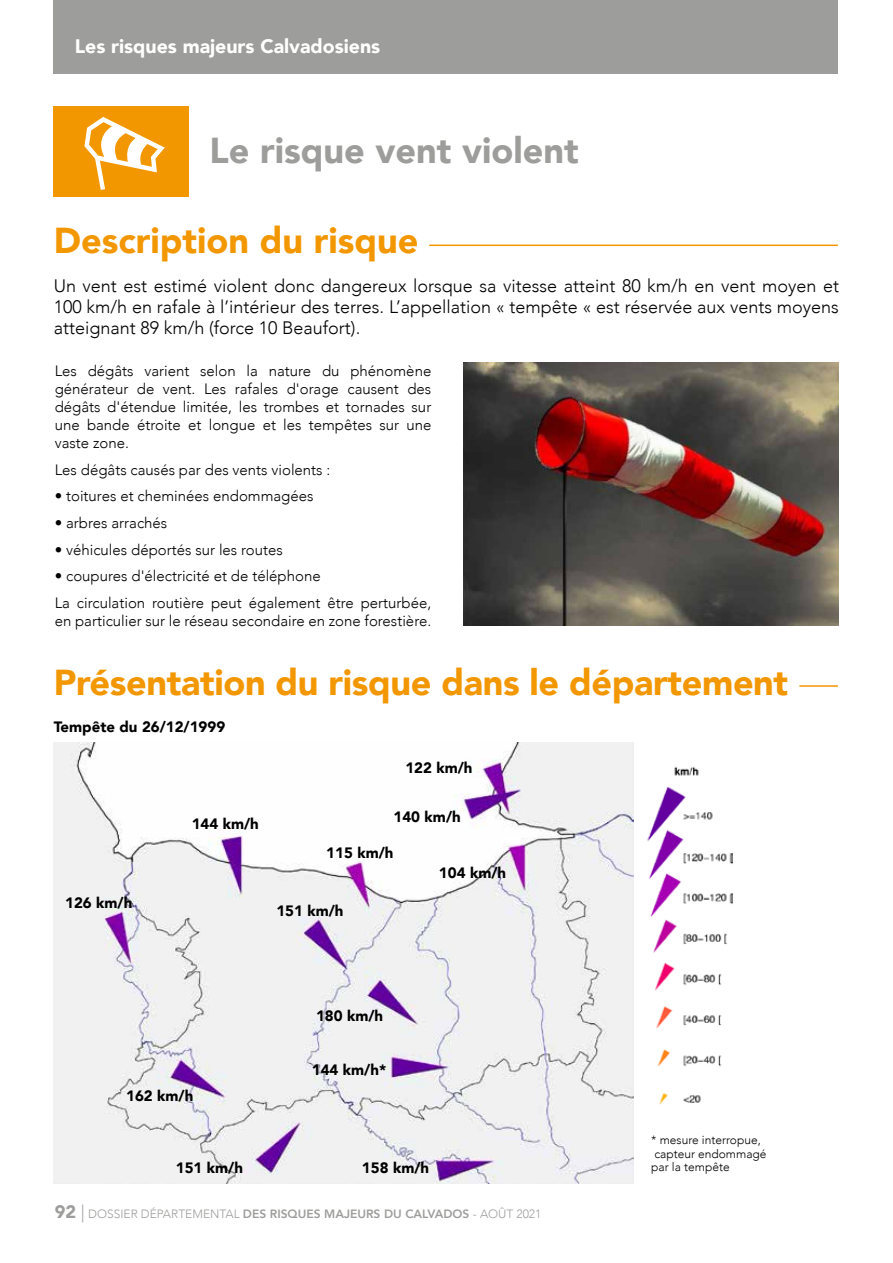
<style>
.page{position:relative;width:893px;height:1263px;background:#fff}
.page>*{position:absolute;margin:0;border:0;box-sizing:border-box;transform-origin:0 0}
.t1{font:900 36px "Avenir";letter-spacing:-.01em;color:#f39700}
.t2{font:900 36px "Avenir";color:#9d9d9c}
.t3{font:900 19.5px "Avenir";color:#fff}
.t4{font:300 18px/21px "Avenir";color:#000;text-align:justify}
.t5{font:300 15px/18px "Avenir";color:#000;text-align:justify}
.t6{font:900 15px "Avenir";color:#000}
.t7{font:300 12px "Avenir";color:#9d9d9c}
.t8{font:300 12px/13.5px "Avenir";color:#000}
.s1{font-weight:900;font-size:18px}
.s2{font-size:18px}
.s3{font-weight:800}
</style>
<div class="page">
<div style="left:54px;top:0;width:784px;height:73px;background:#9d9d9c"></div>
<div style="left:54px;top:106px;width:135px;height:90px;background:#f39700"></div>
<hr style="left:429px;top:245px;width:409px;height:1px;background:#f39700">
<svg style="left:84px;top:117px;width:81px;height:73px"></svg>
<hr style="left:799px;top:685px;width:39px;height:2px;background:#f39700">
<img style="left:647px;top:766px;width:85px;height:339px">
<img style="left:54px;top:742px;width:579px;height:441px">
<img style="left:463px;top:363px;width:376px;height:262px">
<h2 class="t3" style="left:75px;top:30px;width:307px">Les risques majeurs Calvadosiens</h2>
<h1 class="t2" style="left:209px;top:120px;width:371px">Le risque vent violent</h1>
<h1 class="t1" style="left:54px;top:209px;width:366px">Description du risque</h1>
<p class="t4" style="left:54px;top:275px;width:787px">Un vent est estimé violent donc dangereux lorsque sa vitesse atteint 80 km/h en vent moyen et 100 km/h en rafale à l’intérieur des terres. L’appellation « tempête « est réservée aux vents moyens atteignant 89 km/h (force 10 Beaufort).</p>
<p class="t5" style="left:55px;top:362px;width:378px">Les dégâts varient selon la nature du phénomène générateur de vent. Les rafales d'orage causent des dégâts d'étendue limitée, les trombes et tornades sur une bande étroite et longue et les tempêtes sur une vaste zone.</p>
<p class="t5" style="left:55px;top:461px;width:277px">Les dégâts causés par des vents violents :</p>
<p class="t5" style="left:55px;top:487px;width:260px">• toitures et cheminées endommagées</p>
<p class="t5" style="left:55px;top:514px;width:114px">• arbres arrachés</p>
<p class="t5" style="left:55px;top:540px;width:230px">• véhicules déportés sur les routes</p>
<p class="t5" style="left:55px;top:563px;width:378px;line-height:26.5px">• coupures d'électricité et de téléphone<br>La circulation routière peut également être perturbée,</p>
<p class="t5" style="left:55px;top:611px;width:378px">en particulier sur le réseau secondaire en zone forestière.</p>
<h1 class="t1" style="left:54px;top:652px;width:736px">Présentation du risque dans le département</h1>
<p class="t6" style="left:54px;top:714px;width:173px">Tempête du 26/12/1999</p>
<p class="t6" style="left:405px;top:755px;width:69px">122 km/h</p>
<p class="t6" style="left:393px;top:803px;width:69px">140 km/h</p>
<p class="t6" style="left:192px;top:811px;width:69px">144 km/h</p>
<p class="t6" style="left:65px;top:890px;width:69px">126 km/h</p>
<p class="t6" style="left:326px;top:840px;width:69px">115 km/h</p>
<p class="t6" style="left:276px;top:897px;width:69px">151 km/h</p>
<p class="t6" style="left:439px;top:860px;width:69px">104 km/h</p>
<p class="t6" style="left:126px;top:1083px;width:69px">162 km/h</p>
<p class="t6" style="left:176px;top:1155px;width:69px">151 km/h</p>
<p class="t6" style="left:316px;top:1002px;width:69px">180 km/h</p>
<p class="t6" style="left:312px;top:1057px;width:76px">144 km/h*</p>
<p class="t6" style="left:362px;top:1155px;width:69px">158 km/h</p>
<p class="t7" style="left:55px;top:1206px;width:488px"><span class="s1">92</span> <span class="s2">|</span> DOSSIER DÉPARTEMENTAL <span class="s3">DES RISQUES MAJEURS DU CALVADOS</span> - AOÛT 2021</p>
<p class="t8" style="left:651px;top:1133px;width:117px">* mesure interropue, capteur endommagé par la tempête</p>
</div>
